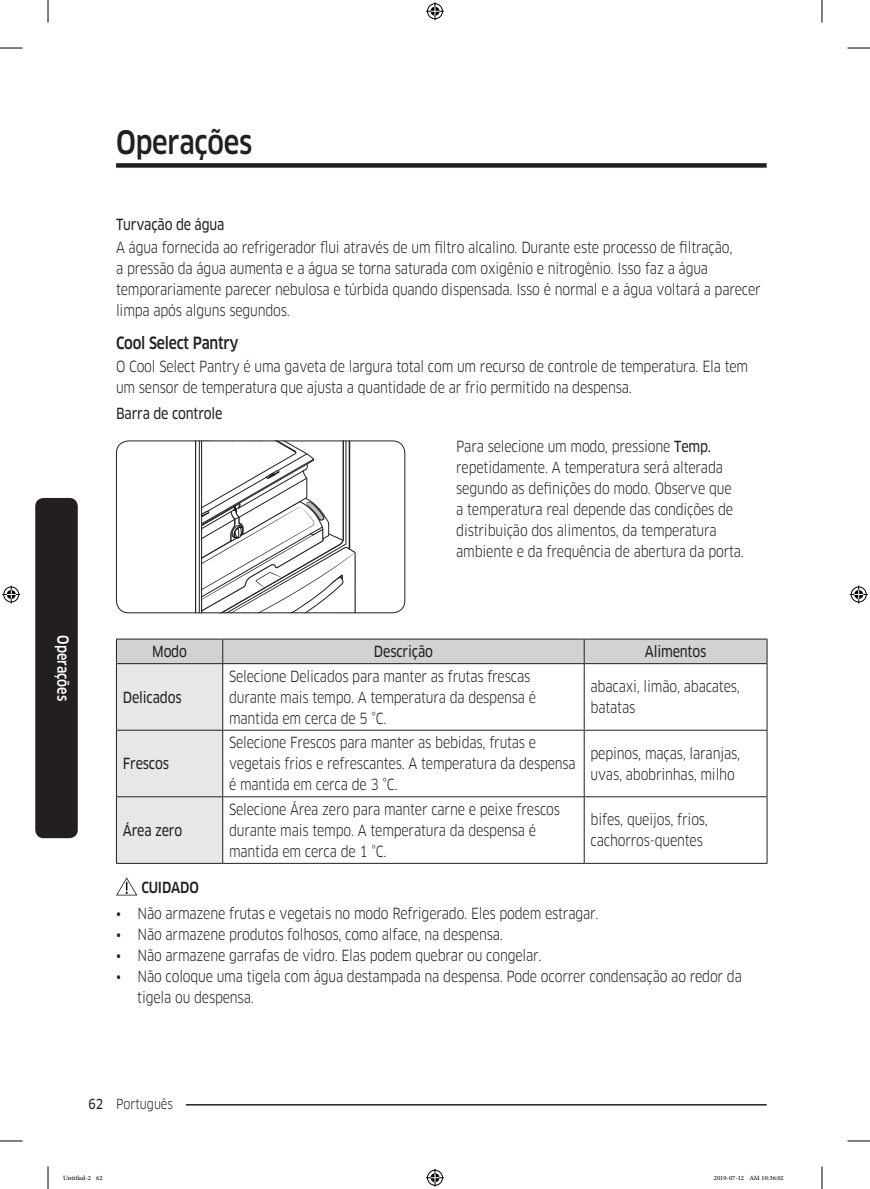
<style>
.page{position:relative;width:870px;height:1189px;background:#fff}
.page>*{position:absolute;margin:0;border:0;box-sizing:border-box;transform-origin:0 0}
.t1{font:500 31.5px "Samsung Clan Pro";letter-spacing:-.01em;color:#231f20;scale:.85 1}
.t2{font:500 16.5px "Samsung Clan Pro";letter-spacing:-.015em;color:#231f20;scale:.85 1}
.t3{font:15px/21px "Samsung Clan Pro";letter-spacing:-.015em;color:#231f20;scale:.85 1}
.t4{font:15px "Samsung Clan Pro News";letter-spacing:-.015em;color:#231f20;scale:.85 1}
.t5{font:500 15px "Samsung Clan Pro";color:#fff;scale:.85 1}
.t6{font:500 15px "Samsung Clan Pro";letter-spacing:-.015em;color:#231f20;scale:.85 1}
.t7{font:13.5px "Samsung Clan Pro";color:#231f20;scale:.85 1}
.t8{font:9px "Adobe Arabic";color:#000}
.s1{font-family:"Samsung Clan Pro News"}
</style>
<div class="page">
<div style="left:116px;top:163px;width:651px;height:5px;background:#231f20"></div>
<hr style="left:116px;top:1104px;width:651px;height:1px;background:#231f20">
<div style="left:103px;top:1096px;width:83px;height:15px;background:#fff"></div>
<div style="left:35px;top:498px;width:43px;height:340px;background:#231f20;border-radius:9px"></div>
<svg style="left:116px;top:442px;width:240px;height:171px"></svg>
<div style="left:116px;top:440px;width:289px;height:173px;border:1px solid #231f20;border-radius:12px"></div>
<svg style="left:116px;top:639px;width:652px;height:224px"></svg>
<hr style="left:116px;top:663px;width:107px;height:1px;background:#231f20">
<hr style="left:116px;top:664px;width:1px;height:66px;background:#231f20">
<hr style="left:223px;top:663px;width:361px;height:1px;background:#231f20">
<hr style="left:222px;top:664px;width:1px;height:66px;background:#231f20">
<hr style="left:584px;top:663px;width:183px;height:1px;background:#231f20">
<hr style="left:584px;top:664px;width:1px;height:66px;background:#231f20">
<hr style="left:767px;top:664px;width:1px;height:66px;background:#231f20">
<hr style="left:116px;top:730px;width:107px;height:1px;background:#231f20">
<hr style="left:116px;top:730px;width:1px;height:66px;background:#231f20">
<hr style="left:223px;top:730px;width:361px;height:1px;background:#231f20">
<hr style="left:222px;top:730px;width:1px;height:66px;background:#231f20">
<hr style="left:584px;top:730px;width:183px;height:1px;background:#231f20">
<hr style="left:584px;top:730px;width:1px;height:66px;background:#231f20">
<hr style="left:767px;top:730px;width:1px;height:66px;background:#231f20">
<hr style="left:116px;top:796px;width:107px;height:1px;background:#231f20">
<hr style="left:116px;top:797px;width:1px;height:66px;background:#231f20">
<hr style="left:223px;top:796px;width:361px;height:1px;background:#231f20">
<hr style="left:222px;top:797px;width:1px;height:66px;background:#231f20">
<hr style="left:584px;top:796px;width:183px;height:1px;background:#231f20">
<hr style="left:584px;top:797px;width:1px;height:66px;background:#231f20">
<hr style="left:767px;top:797px;width:1px;height:66px;background:#231f20">
<hr style="left:116px;top:863px;width:107px;height:1px;background:#231f20">
<hr style="left:223px;top:863px;width:361px;height:1px;background:#231f20">
<hr style="left:584px;top:863px;width:183px;height:1px;background:#231f20">
<svg style="left:116px;top:877px;width:21px;height:18px"></svg>
<svg style="left:0;top:48px;width:22px;height:1px"></svg>
<svg style="left:847px;top:48px;width:23px;height:1px"></svg>
<svg style="left:0;top:1141px;width:22px;height:1px"></svg>
<svg style="left:847px;top:1141px;width:23px;height:1px"></svg>
<svg style="left:48px;top:0;width:1px;height:22px"></svg>
<svg style="left:48px;top:1166px;width:1px;height:23px"></svg>
<svg style="left:822px;top:0;width:1px;height:22px"></svg>
<svg style="left:822px;top:1166px;width:1px;height:23px"></svg>
<svg style="left:426px;top:2px;width:18px;height:18px"></svg>
<svg style="left:426px;top:1169px;width:18px;height:18px"></svg>
<svg style="left:2px;top:585px;width:18px;height:18px"></svg>
<svg style="left:850px;top:585px;width:18px;height:18px"></svg>
<h1 class="t1" style="left:116px;top:124px;width:162px">Operações</h1>
<p class="t5" style="left:72px;top:635px;width:79px;rotate:90deg">Operações</p>
<p class="t4" style="left:116px;top:216px;width:129px">Turvação de água</p>
<p class="t3" style="left:116px;top:237px;width:760px">A água fornecida ao refrigerador flui através de um filtro alcalino. Durante este processo de filtração,<br>a pressão da água aumenta e a água se torna saturada com oxigênio e nitrogênio. Isso faz a água temporariamente parecer nebulosa e túrbida quando dispensada. Isso é normal e a água voltará a parecer limpa após alguns segundos.</p>
<p class="t2" style="left:116px;top:333px;width:146px">Cool Select Pantry</p>
<p class="t3" style="left:116px;top:356px;width:745px">O Cool Select Pantry é uma gaveta de largura total com um recurso de controle de temperatura. Ela tem um sensor de temperatura que ajusta a quantidade de ar frio permitido na despensa.</p>
<p class="t4" style="left:116px;top:405px;width:127px">Barra de controle</p>
<p class="t3" style="left:456px;top:436px;width:340px">Para selecione um modo, pressione <span class="s1">Temp. </span>repetidamente. A temperatura será alterada segundo as definições do modo. Observe que<br>a temperatura real depende das condições de distribuição dos alimentos, da temperatura ambiente e da frequência de abertura da porta.</p>
<p class="t4" style="left:152px;top:643px;width:42px">Modo</p>
<p class="t4" style="left:374px;top:643px;width:71px">Descrição</p>
<p class="t4" style="left:645px;top:643px;width:74px">Alimentos</p>
<p class="t4" style="left:123px;top:688px;width:71px">Delicados</p>
<p class="t3" style="left:229px;top:666px;width:363px">Selecione Delicados para manter as frutas frescas durante mais tempo. A temperatura da despensa é mantida em cerca de 5 °C.</p>
<p class="t3" style="left:591px;top:676px;width:177px">abacaxi, limão, abacates, batatas</p>
<p class="t4" style="left:123px;top:755px;width:56px">Frescos</p>
<p class="t4" style="left:123px;top:821px;width:72px">Área zero</p>
<p class="t3" style="left:229px;top:732px;width:409px">Selecione Frescos para manter as bebidas, frutas e vegetais frios e refrescantes. A temperatura da despensa é mantida em cerca de 3 °C.</p>
<p class="t3" style="left:591px;top:743px;width:178px">pepinos, maças, laranjas, uvas, abobrinhas, milho</p>
<p class="t3" style="left:229px;top:799px;width:391px">Selecione Área zero para manter carne e peixe frescos durante mais tempo. A temperatura da despensa é mantida em cerca de 1 °C.</p>
<p class="t3" style="left:591px;top:809px;width:140px">bifes, queijos, frios, cachorros-quentes</p>
<p class="t6" style="left:141px;top:879px;width:69px">CUIDADO</p>
<p class="t3" style="left:116px;top:902px;width:569px">• Não armazene frutas e vegetais no modo Refrigerado. Eles podem estragar.</p>
<p class="t3" style="left:116px;top:923px;width:457px">• Não armazene produtos folhosos, como alface, na despensa.</p>
<p class="t3" style="left:116px;top:944px;width:502px">• Não armazene garrafas de vidro. Elas podem quebrar ou congelar.</p>
<p class="t3" style="left:137px;top:965px;width:713px;text-indent:-21px">• Não coloque uma tigela com água destampada na despensa. Pode ocorrer condensação ao redor da tigela ou despensa.</p>
<p class="t7" style="left:88px;top:1096px;width:101px"><span class="s1">62</span> Português</p>
<p class="t8" style="left:63px;top:1171px;width:41px">Untitled-2 62</p>
<p class="t8" style="left:714px;top:1171px;width:71px">2019-07-12 AM 10:36:02</p>
</div>
